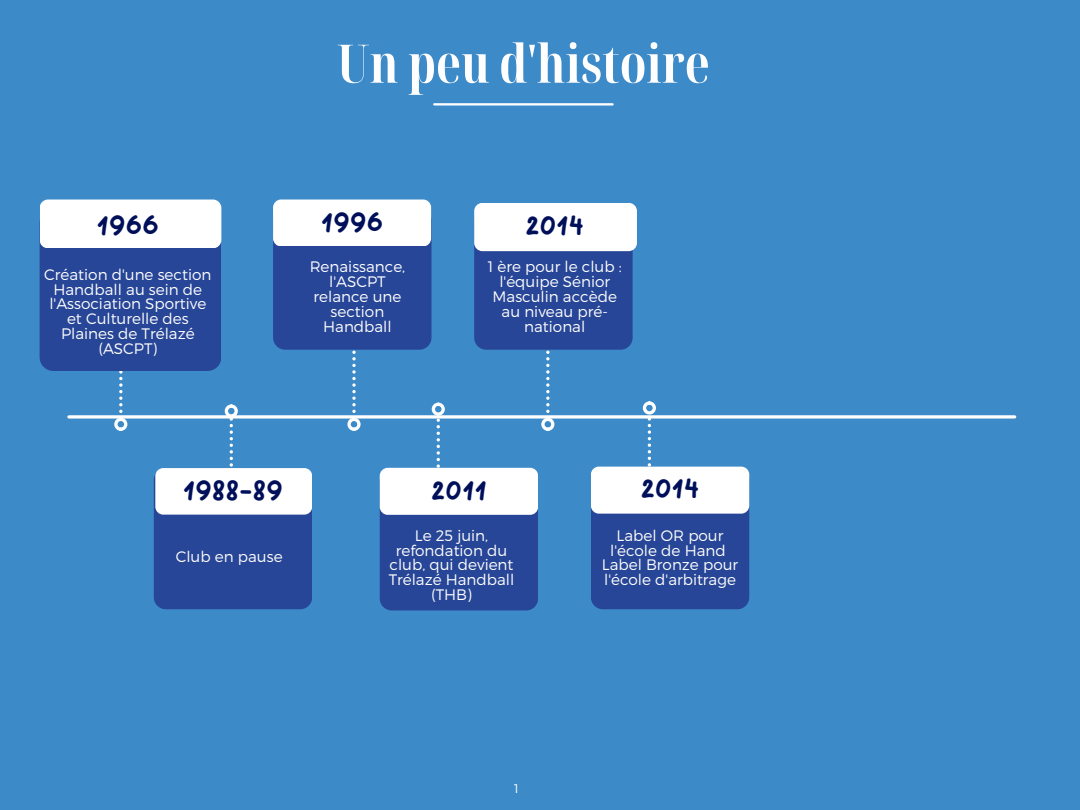
<style>
.page{position:relative;width:1080px;height:810px;background:#3d8ac9}
.page>*{position:absolute;margin:0;border:0;box-sizing:border-box;transform-origin:0 0}
.t1{font:700 extra-condensed 53.12px "Noto Serif Display";color:#fefefe}
.t2{font:23px "Lazydog";letter-spacing:.015em;color:#000f5a}
.t3{font:300 15.19px/14.9px "Montserrat";color:#fff;text-align:center}
.t4{font:300 12.5px "Montserrat";color:#fff}
</style>
<div class="page">
<svg style="left:119px;top:371px;width:4px;height:42px"></svg>
<div style="left:114px;top:418px;width:13px;height:13px;border:3px solid #fff;border-radius:50%"></div>
<div style="left:40px;top:209px;width:181px;height:162px;background:#284697;border-radius:14px"></div>
<div style="left:40px;top:200px;width:181px;height:48px;background:#fff;border-radius:8px"></div>
<svg style="left:352px;top:350px;width:4px;height:63px"></svg>
<div style="left:347px;top:418px;width:14px;height:13px;border:3px solid #fff;border-radius:50%"></div>
<div style="left:273px;top:208px;width:158px;height:142px;background:#284697;border-radius:12px"></div>
<div style="left:273px;top:200px;width:158px;height:46px;background:#fff;border-radius:8px"></div>
<svg style="left:546px;top:350px;width:4px;height:63px"></svg>
<div style="left:541px;top:418px;width:13px;height:13px;border:3px solid #fff;border-radius:50%"></div>
<div style="left:474px;top:208px;width:159px;height:142px;background:#284697;border-radius:12px"></div>
<div style="left:474px;top:203px;width:163px;height:48px;background:#fff;border-radius:8px"></div>
<div style="left:154px;top:468px;width:158px;height:141px;background:#284697;border-radius:12px"></div>
<svg style="left:230px;top:419px;width:3px;height:48px"></svg>
<div style="left:225px;top:404px;width:13px;height:14px;border:3px solid #fff;border-radius:50%"></div>
<div style="left:155px;top:468px;width:157px;height:47px;background:#fff;border-radius:8px"></div>
<div style="left:380px;top:469px;width:158px;height:141px;background:#284697;border-radius:12px"></div>
<svg style="left:437px;top:419px;width:3px;height:49px"></svg>
<div style="left:432px;top:403px;width:13px;height:13px;border:3px solid #fff;border-radius:50%"></div>
<div style="left:380px;top:468px;width:158px;height:47px;background:#fff;border-radius:8px"></div>
<svg style="left:69px;top:415px;width:946px;height:4px;fill:#fff"></svg>
<div style="left:591px;top:468px;width:158px;height:141px;background:#284697;border-radius:12px"></div>
<svg style="left:648px;top:417px;width:3px;height:50px"></svg>
<div style="left:643px;top:401px;width:13px;height:14px;border:3px solid #fff;border-radius:50%"></div>
<div style="left:591px;top:467px;width:158px;height:47px;background:#fff;border-radius:8px"></div>
<hr style="left:434px;top:103px;width:179px;height:3px;background:#fff">
<h2 class="t2" style="left:97px;top:215px;width:64px">1966</h2>
<h2 class="t3" style="left:44px;top:266px;width:169px">Création d'une section<br>Handball au sein de l'Association Sportive et Culturelle des<br>Plaines de Trélazé</h2>
<h2 class="t3" style="left:98px;top:340px;width:60px">(ASCPT)</h2>
<h1 class="t1" style="left:337px;top:26px;width:374px">Un peu d'histoire</h1>
<p class="t2" style="left:321px;top:212px;width:64px">1996</p>
<p class="t3" style="left:310px;top:258px;width:97px">Renaissance, l'ASCPT relance une section<br>Handball</p>
<p class="t2" style="left:525px;top:215px;width:60px">2014</p>
<p class="t3" style="left:488px;top:258px;width:136px">1 ère pour le club : l'équipe Sénior<br>Masculin accède au niveau pré&shy;national</p>
<h2 class="t2" style="left:183px;top:481px;width:101px">1988-89</h2>
<p class="t3" style="left:176px;top:549px;width:108px">Club en pause</p>
<p class="t2" style="left:431px;top:480px;width:57px">2011</p>
<p class="t3" style="left:389px;top:527px;width:127px">Le 25 juin, refondation du club, qui devient<br>Trélazé Handball (THB)</p>
<p class="t2" style="left:641px;top:479px;width:60px">2014</p>
<h2 class="t3" style="left:610px;top:527px;width:117px">Label OR pour l'école de Hand</h2>
<h2 class="t3" style="left:602px;top:557px;width:138px;text-align:left">Label Bronze pour l'école d'arbitrage</h2>
<p class="t4" style="left:514px;top:780px;width:6px">1</p>
</div>
